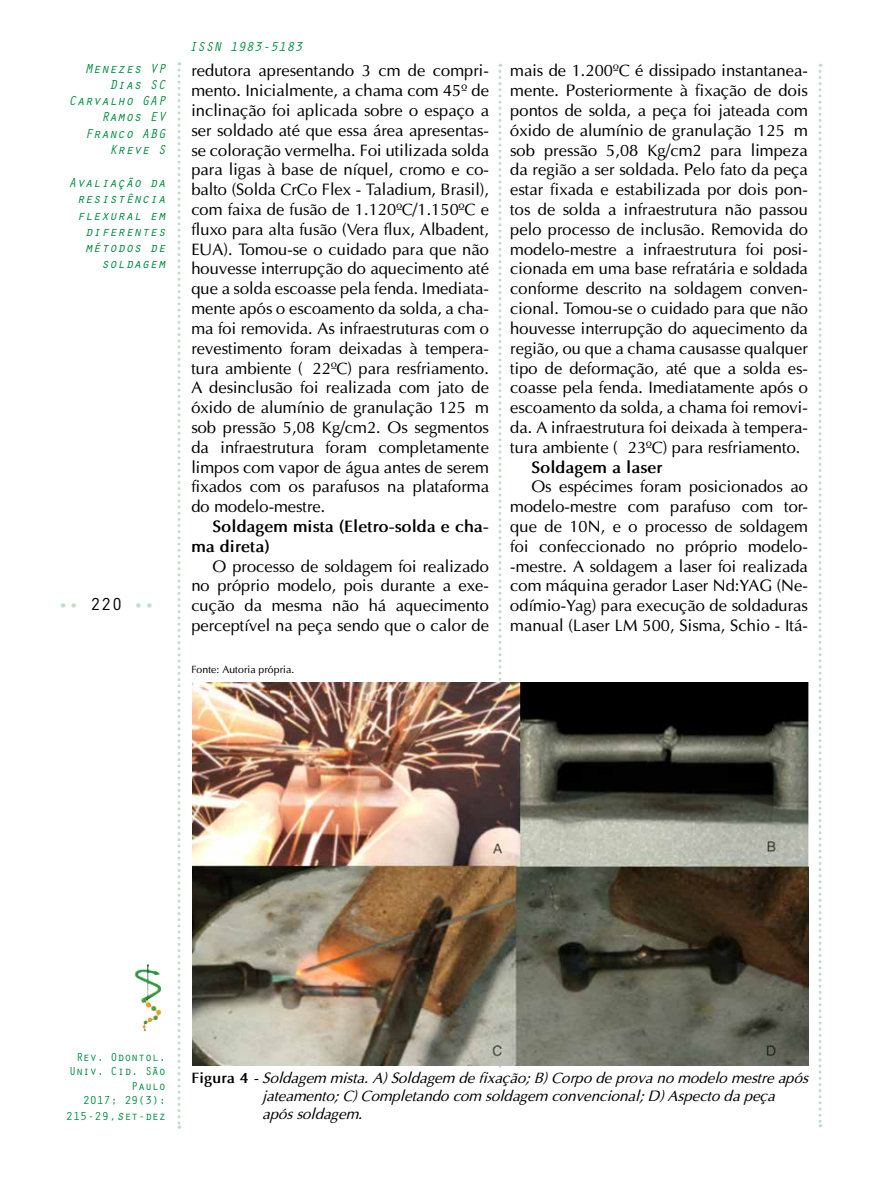
<style>
.page{position:relative;width:893px;height:1191px;background:#fff}
.page>*{position:absolute;margin:0;border:0;box-sizing:border-box;transform-origin:0 0}
.t1{font:18px "Orator Std";color:#c3ddcb}
.t2{font:16.5px/19.8px "Optima";color:#000;text-align:justify}
.t3{font:700 16.5px/19.8px "Optima";color:#000}
.t4{font:italic 15px/18px "Optima";color:#000}
.t5{font:italic 13.5px/16.2px "Orator Std";color:#008c44;text-align:right}
.t6{font:12px/14.4px "Orator Std";letter-spacing:-.025em;color:#008c44;text-align:right}
.t7{font:10.5px "Optima";color:#000}
.s1{color:#000}
.s2{font-style:italic;font-size:13.5px}
.s3{font-weight:700;font-style:normal}
</style>
<div class="page">
<svg style="left:178px;top:62px;width:3px;height:1066px"></svg>
<svg style="left:498px;top:64px;width:3px;height:1004px"></svg>
<svg style="left:819px;top:64px;width:3px;height:1063px"></svg>
<img style="left:134px;top:964px;width:28px;height:67px">
<img style="left:193px;top:682px;width:615px;height:383px">
<p class="t5" style="left:69px;top:60px;width:99px">Menezes VP<br>Dias SC<br>Carvalho GAP<br>Ramos EV<br>Franco ABG<br>Kreve S</p>
<p class="t5" style="left:69px;top:174px;width:99px">Avaliação da resistência flexural em diferentes métodos de soldagem</p>
<p class="t1" style="left:58px;top:591px;width:99px">•• <span class="s1">220</span> ••</p>
<p class="t5" style="left:189px;top:38px;width:115px">ISSN 1983-5183</p>
<p class="t2" style="left:191px;top:61px;width:299px">redutora apresentando 3 cm de compri&shy;mento. Inicialmente, a chama com 45º de inclinação foi aplicada sobre o espaço a ser soldado até que essa área apresentas&shy;se coloração vermelha. Foi utilizada solda para ligas à base de níquel, cromo e co&shy;balto (Solda CrCo Flex - Taladium, Brasil), com faixa de fusão de 1.120ºC/1.150ºC e fluxo para alta fusão (Vera flux, Albadent, EUA). Tomou-se o cuidado para que não houvesse interrupção do aquecimento até que a solda escoasse pela fenda. Imediata&shy;mente após o escoamento da solda, a cha&shy;ma foi removida. As infraestruturas com o revestimento foram deixadas à tempera&shy;tura ambiente (±22ºC) para resfriamento.<br>A desinclusão foi realizada com jato de óxido de alumínio de granulação 125μm sob pressão 5,08 Kg/cm2. Os segmentos da infraestrutura foram completamente limpos com vapor de água antes de serem fixados com os parafusos na plataforma do modelo-mestre.</p>
<p class="t3" style="left:191px;top:516px;width:299px;text-indent:21px">Soldagem mista (Eletro-solda e cha&shy;ma direta)</p>
<p class="t2" style="left:191px;top:556px;width:299px;text-indent:21px">O processo de soldagem foi realizado no próprio modelo, pois durante a exe&shy;cução da mesma não há aquecimento perceptível na peça sendo que o calor de</p>
<p class="t7" style="left:191px;top:663px;width:104px">Fonte: Autoria própria.</p>
<p class="t2" style="left:510px;top:61px;width:299px">mais de 1.200ºC é dissipado instantanea&shy;mente. Posteriormente à fixação de dois pontos de solda, a peça foi jateada com óxido de alumínio de granulação 125μm sob pressão 5,08 Kg/cm2 para limpeza da região a ser soldada. Pelo fato da peça estar fixada e estabilizada por dois pon&shy;tos de solda a infraestrutura não passou pelo processo de inclusão. Removida do modelo-mestre a infraestrutura foi posi&shy;cionada em uma base refratária e soldada conforme descrito na soldagem conven&shy;cional. Tomou-se o cuidado para que não houvesse interrupção do aquecimento da região, ou que a chama causasse qualquer tipo de deformação, até que a solda es&shy;coasse pela fenda. Imediatamente após o escoamento da solda, a chama foi removi&shy;da. A infraestrutura foi deixada à tempera&shy;tura ambiente (±23ºC) para resfriamento.</p>
<p class="t3" style="left:532px;top:457px;width:133px">Soldagem a laser</p>
<p class="t2" style="left:510px;top:477px;width:299px;text-indent:21px">Os espécimes foram posicionados ao modelo-mestre com parafuso com tor&shy;que de 10N, e o processo de soldagem foi confeccionado no próprio modelo--mestre. A soldagem a laser foi realizada com máquina gerador Laser Nd:YAG (Ne&shy;odímio-Yag) para execução de soldaduras manual (Laser LM 500, Sisma, Schio - Itá-</p>
<p class="t6" style="left:69px;top:1049px;width:98px">Rev. Odontol.<br>Univ. Cid. São<br>Paulo<br>2017; 29(3):</p>
<p class="t6" style="left:66px;top:1108px;width:102px">215-29,<span class="s2">s</span>et-dez</p>
<p class="t4" style="left:262px;top:1068px;width:547px;text-indent:-71px"><span class="s3">Figura 4</span> - Soldagem mista. A) Soldagem de fixação; B) Corpo de prova no modelo mestre após jateamento; C) Completando com soldagem convencional; D) Aspecto da peça após soldagem.</p>
</div>
